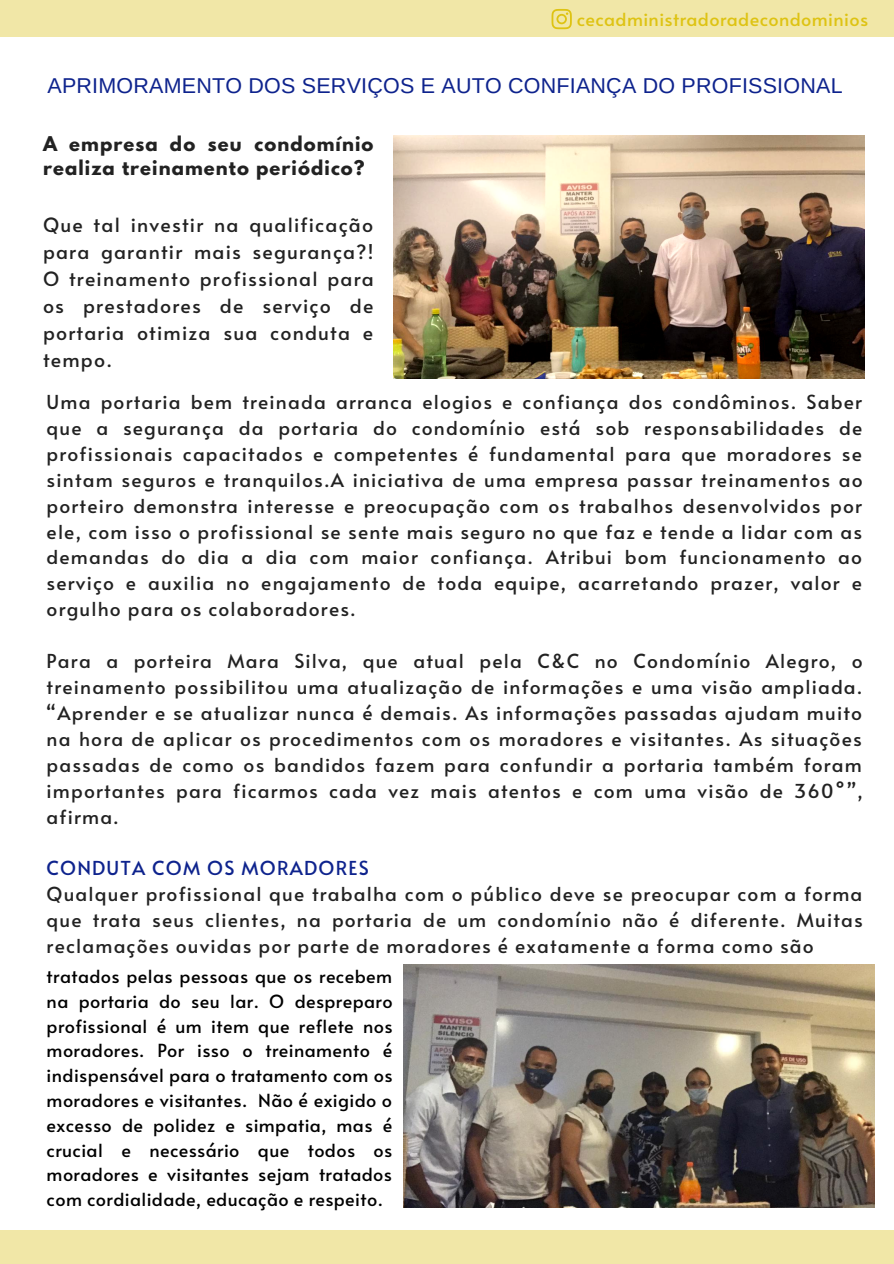
<style>
.page{position:relative;width:894px;height:1264px;background:#fff}
.page>*{position:absolute;margin:0;border:0;box-sizing:border-box;transform-origin:0 0}
.t1{font:21.45px "Arimo";letter-spacing:.01em;color:#0e238d}
.t2{font:19.5px/27px "Alata";letter-spacing:.06em;color:#222;text-align:justify}
.t3{font:19.2px/26px "Alata";letter-spacing:.06em;color:#222;text-align:justify}
.t4{font:19.2px "Alata";letter-spacing:.06em;color:#0e238d}
.t5{font:18px/24.8px "Alata";letter-spacing:.02em;color:#000;text-align:justify}
.t6{font:700 18px/24.8px "League Spartan";letter-spacing:.06em;color:#222}
.t7{font:18px "Alata";letter-spacing:.02em;color:#dec313}
</style>
<div class="page">
<div style="left:0;top:1230px;width:893px;height:33px;background:#f1e7a7"></div>
<div style="left:0;top:0;width:893px;height:37px;background:#f1e7a7"></div>
<img style="left:393px;top:135px;width:471px;height:244px">
<svg style="left:551px;top:9px;width:20px;height:20px"></svg>
<img style="left:403px;top:964px;width:470px;height:243px">
<p class="t7" style="left:576px;top:6px;width:293px">cecadministradoradecondominios</p>
<p class="t1" style="left:47px;top:74px;width:796px">APRIMORAMENTO DOS SERVIÇOS E AUTO CONFIANÇA DO PROFISSIONAL</p>
<p class="t6" style="left:43px;top:133px;width:332px">A empresa do seu condomínio realiza treinamento periódico?</p>
<p class="t2" style="left:43px;top:210px;width:332px">Que tal investir na qualificação para garantir mais segurança?!<br>O treinamento profissional para os prestadores de serviço de portaria otimiza sua conduta e tempo.</p>
<p class="t3" style="left:47px;top:388px;width:817px">Uma portaria bem treinada arranca elogios e confiança dos condôminos. Saber que a segurança da portaria do condomínio está sob responsabilidades de profissionais capacitados e competentes é fundamental para que moradores se sintam seguros e tranquilos.A iniciativa de uma empresa passar treinamentos ao porteiro demonstra interesse e preocupação com os trabalhos desenvolvidos por ele, com isso o profissional se sente mais seguro no que faz e tende a lidar com as demandas do dia a dia com maior confiança. Atribui bom funcionamento ao serviço e auxilia no engajamento de toda equipe, acarretando prazer, valor e orgulho para os colaboradores.</p>
<p class="t3" style="left:47px;top:647px;width:817px">Para a porteira Mara Silva, que atual pela C&amp;C no Condomínio Alegro, o treinamento possibilitou uma atualização de informações e uma visão ampliada. “Aprender e se atualizar nunca é demais. As informações passadas ajudam muito na hora de aplicar os procedimentos com os moradores e visitantes. As situações passadas de como os bandidos fazem para confundir a portaria também foram importantes para ficarmos cada vez mais atentos e com uma visão de 360°”, afirma.</p>
<p class="t4" style="left:47px;top:854px;width:323px">CONDUTA COM OS MORADORES</p>
<p class="t3" style="left:47px;top:880px;width:817px">Qualquer profissional que trabalha com o público deve se preocupar com a forma que trata seus clientes, na portaria de um condomínio não é diferente. Muitas reclamações ouvidas por parte de moradores é exatamente a forma como são</p>
<p class="t5" style="left:47px;top:963px;width:347px">tratados pelas pessoas que os recebem na portaria do seu lar. O despreparo profissional é um item que reflete nos moradores. Por isso o treinamento é indispensável para o tratamento com os moradores e visitantes. Não é exigido o excesso de polidez e simpatia, mas é crucial e necessário que todos os moradores e visitantes sejam tratados com cordialidade, educação e respeito.</p>
</div>
